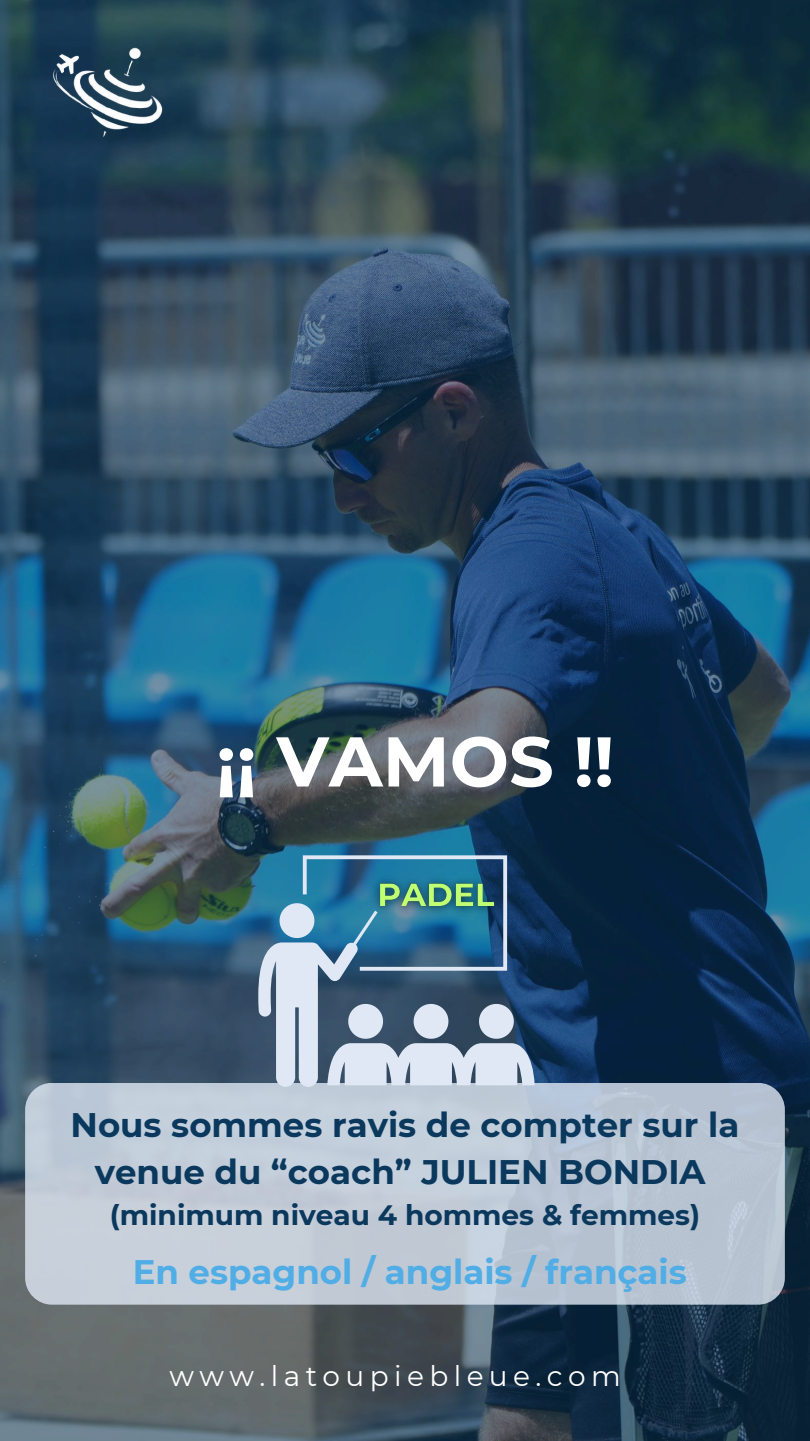
<style>
.page{position:relative;width:810px;height:1441px;background:#fff}
.page>*{position:absolute;margin:0;border:0;box-sizing:border-box;transform-origin:0 0}
.t1{font:700 70.2px "Montserrat";color:#fff}
.t2{font:700 34px/47.2px "Montserrat";color:#0b385d;text-align:center}
.t3{font:700 34px "Montserrat";color:#51ade5}
.t4{font:700 28px "Montserrat";color:#0b385d}
.t5{font:28px "Montserrat";letter-spacing:.195em;color:#fff}
</style>
<div class="page">
<img style="left:0;top:0;width:810px;height:1440px">
<div style="left:25px;top:1082px;width:760px;height:222px;background:#c0cad8;border-radius:27px"></div>
<svg style="left:258px;top:855px;width:277px;height:231px"></svg>
<img style="left:366px;top:869px;width:143px;height:52px">
<img style="left:47px;top:42px;width:117px;height:99px">
<h1 class="t1" style="left:216px;top:718px;width:400px">¡¡ VAMOS !!</h1>
<p class="t2" style="left:71px;top:1100px;width:670px">Nous sommes ravis de compter sur la venue du “coach” JULIEN BONDIA</p>
<p class="t4" style="left:110px;top:1197px;width:592px">(minimum niveau 4 hommes &amp; femmes)</p>
<p class="t3" style="left:133px;top:1250px;width:556px">En espagnol / anglais / français</p>
<p class="t5" style="left:170px;top:1358px;width:453px">www.latoupiebleue.com</p>
</div>
